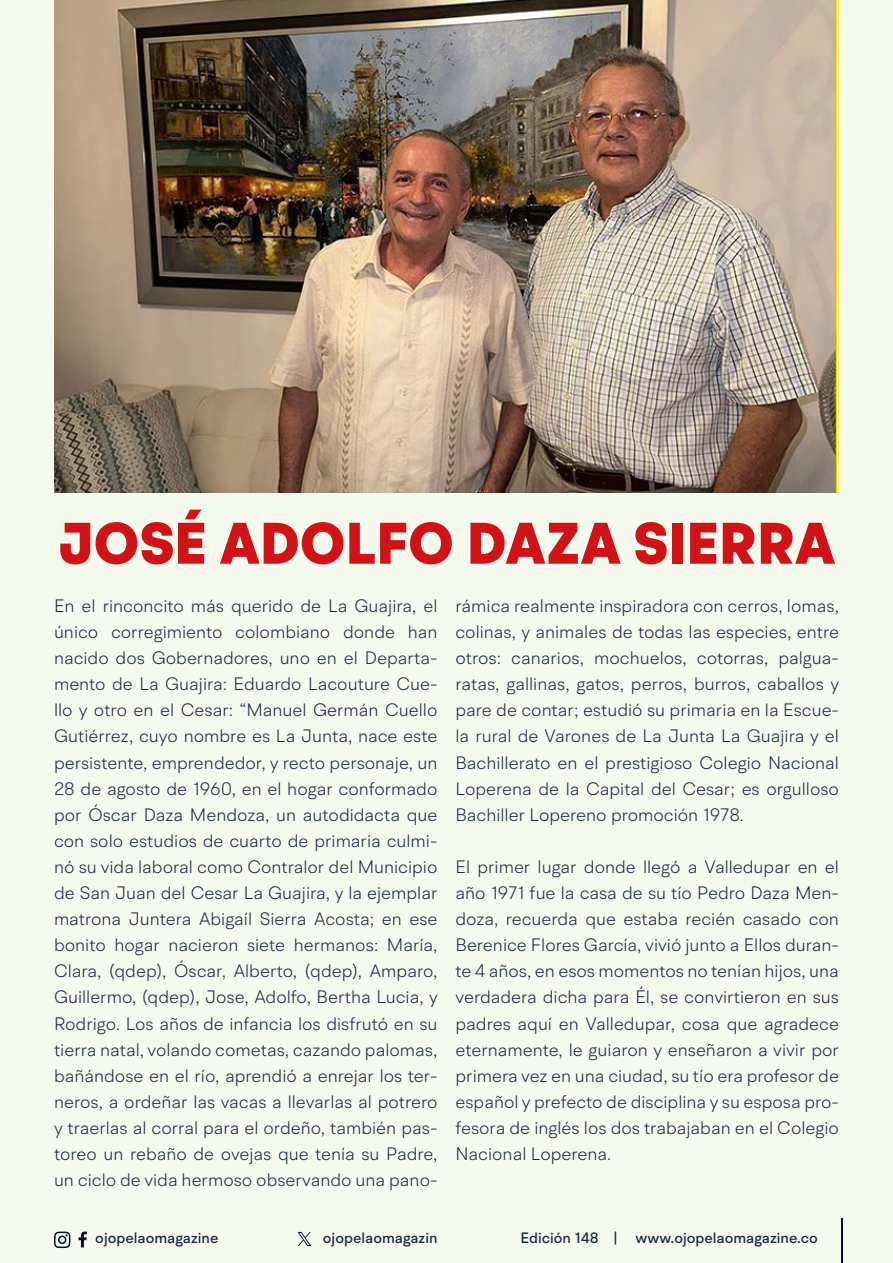
<style>
.page{position:relative;width:893px;height:1263px;background:#f6f9ee}
.page>*{position:absolute;margin:0;border:0;box-sizing:border-box;transform-origin:0 0}
.t1{font:900 58.5px "BR Hendrix";color:#d11217}
.t2{font:300 18px/26.1px "BR Hendrix";color:#1b2943;text-align:justify}
.t3{font:500 15px "BR Hendrix";color:#1b2943}
</style>
<div class="page">
<svg style="left:79px;top:1231px;width:8px;height:16px"></svg>
<svg style="left:54px;top:1231px;width:17px;height:17px"></svg>
<hr style="left:841px;top:1219px;width:1px;height:44px;background:#000f2b">
<svg style="left:298px;top:1232px;width:13px;height:14px"></svg>
<img style="left:54px;top:0;width:785px;height:493px">
<h1 class="t1" style="left:58px;top:507px;width:778px">JOSÉ ADOLFO DAZA SIERRA</h1>
<p class="t2" style="left:54px;top:592px;width:385px">En el rinconcito más querido de La Guajira, el único corregimiento colombiano donde han nacido dos Gobernadores, uno en el Departa&shy;mento de La Guajira: Eduardo Lacouture Cue&shy;llo y otro en el Cesar: “Manuel Germán Cuello Gutiérrez, cuyo nombre es La Junta, nace este persistente, emprendedor, y recto personaje, un 28 de agosto de 1960, en el hogar conformado por Óscar Daza Mendoza, un autodidacta que con solo estudios de cuarto de primaria culmi&shy;nó su vida laboral como Contralor del Municipio de San Juan del Cesar La Guajira, y la ejemplar matrona Juntera Abigaíl Sierra Acosta; en ese bonito hogar nacieron siete hermanos: María, Clara, (qdep), Óscar, Alberto, (qdep), Amparo, Guillermo, (qdep), Jose, Adolfo, Bertha Lucia, y Rodrigo. Los años de infancia los disfrutó en su tierra natal, volando cometas, cazando palomas, bañándose en el río, aprendió a enrejar los ter&shy;neros, a ordeñar las vacas a llevarlas al potrero y traerlas al corral para el ordeño, también pas&shy;toreo un rebaño de ovejas que tenía su Padre, un ciclo de vida hermoso observando una pano-</p>
<p class="t2" style="left:455px;top:592px;width:385px">rámica realmente inspiradora con cerros, lomas, colinas, y animales de todas las especies, entre otros: canarios, mochuelos, cotorras, palgua&shy;ratas, gallinas, gatos, perros, burros, caballos y pare de contar; estudió su primaria en la Escue&shy;la rural de Varones de La Junta La Guajira y el Bachillerato en el prestigioso Colegio Nacional Loperena de la Capital del Cesar; es orgulloso Bachiller Lopereno promoción 1978.</p>
<p class="t2" style="left:455px;top:853px;width:385px">El primer lugar donde llegó a Valledupar en el año 1971 fue la casa de su tío Pedro Daza Men&shy;doza, recuerda que estaba recién casado con Berenice Flores García, vivió junto a Ellos duran&shy;te 4 años, en esos momentos no tenían hijos, una verdadera dicha para Él, se convirtieron en sus padres aquí en Valledupar, cosa que agradece eternamente, le guiaron y enseñaron a vivir por primera vez en una ciudad, su tío era profesor de español y prefecto de disciplina y su esposa pro&shy;fesora de inglés los dos trabajaban en el Colegio Nacional Loperena.</p>
<p class="t3" style="left:95px;top:1229px;width:125px">ojopelaomagazine</p>
<p class="t3" style="left:323px;top:1229px;width:116px">ojopelaomagazin</p>
<p class="t3" style="left:521px;top:1229px;width:299px">Edición 148 | www.ojopelaomagazine.co</p>
</div>
